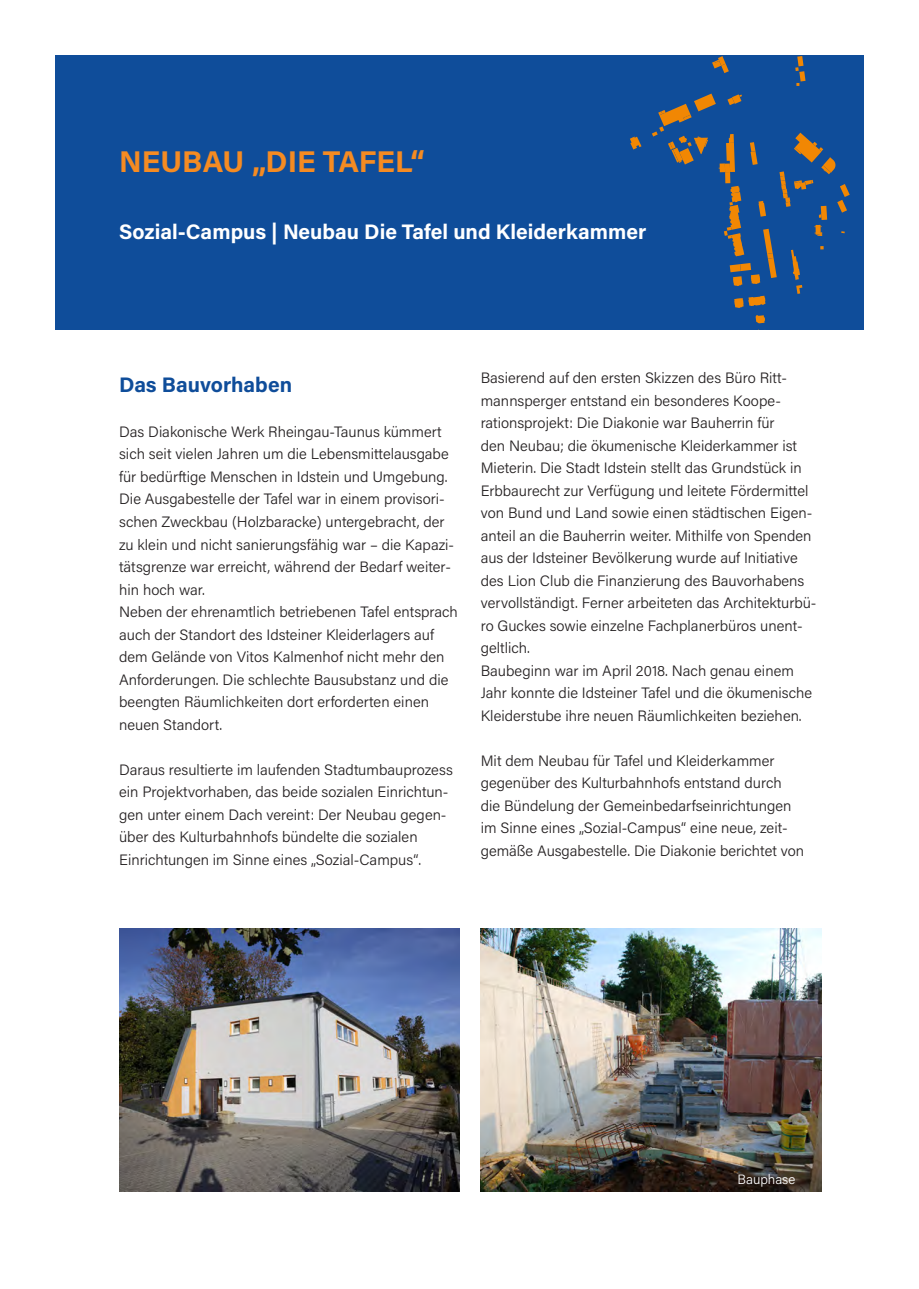
<style>
.page{position:relative;width:919px;height:1289px;background:#fff}
.page>*{position:absolute;margin:0;border:0;box-sizing:border-box;transform-origin:0 0}
.t1{font:30px "Acumin Variable Concept";color:#f58b22}
.Flißtext_-_title{font:21px "Acumin Variable Concept";color:#fff}
.Flißtext_-_title-2{font:21px "Acumin Variable Concept";color:#0f4d9a}
.fließtext{font:15px/22.5px "Acumin Variable Concept";color:#231f20}
.t2{font:13.5px "Acumin Variable Concept";color:#fff}
</style>
<div class="page">
<div style="left:55px;top:55px;width:808px;height:275px;background:#0f4d9a"></div>
<img style="left:119px;top:928px;width:340px;height:263px">
<img style="left:480px;top:928px;width:341px;height:263px">
<svg style="left:755px;top:315px;width:10px;height:8px"></svg>
<svg style="left:630px;top:137px;width:11px;height:12px"></svg>
<svg style="left:712px;top:56px;width:16px;height:17px"></svg>
<svg style="left:795px;top:56px;width:10px;height:30px"></svg>
<svg style="left:652px;top:94px;width:197px;height:214px"></svg>
<p class="t1" style="left:119px;top:141px;width:307px">NEUBAU „DIE TAFEL“</p>
<p class="Flißtext_-_title" style="left:119px;top:217px;width:528px">Sozial-Campus | Neubau Die Tafel und Kleiderkammer</p>
<p class="Flißtext_-_title-2" style="left:119px;top:370px;width:175px">Das Bauvorhaben</p>
<p class="fließtext" style="left:119px;top:420px;width:336px">Das Diakonische Werk Rheingau-Taunus kümmert sich seit vielen Jahren um die Lebensmittelausgabe für bedürftige Menschen in Idstein und Umgebung.<br>Die Ausgabestelle der Tafel war in einem provisori&shy;schen Zweckbau (Holzbaracke) untergebracht, der zu klein und nicht sanierungsfähig war – die Kapazi&shy;tätsgrenze war erreicht, während der Bedarf weiter&shy;hin hoch war.</p>
<p class="fließtext" style="left:119px;top:600px;width:340px">Neben der ehrenamtlich betriebenen Tafel entsprach auch der Standort des Idsteiner Kleiderlagers auf dem Gelände von Vitos Kalmenhof nicht mehr den Anforderungen. Die schlechte Bausubstanz und die beengten Räumlichkeiten dort erforderten einen neuen Standort.</p>
<p class="fließtext" style="left:119px;top:757px;width:335px">Daraus resultierte im laufenden Stadtumbauprozess ein Projektvorhaben, das beide sozialen Einrichtun&shy;gen unter einem Dach vereint: Der Neubau gegen&shy;über des Kulturbahnhofs bündelte die sozialen Einrichtungen im Sinne eines „Sozial-Campus“.</p>
<p class="fließtext" style="left:480px;top:366px;width:337px">Basierend auf den ersten Skizzen des Büro Ritt&shy;mannsperger entstand ein besonderes Koope&shy;rationsprojekt: Die Diakonie war Bauherrin für<br>den Neubau; die ökumenische Kleiderkammer ist Mieterin. Die Stadt Idstein stellt das Grundstück in Erbbaurecht zur Verfügung und leitete Fördermittel von Bund und Land sowie einen städtischen Eigen&shy;anteil an die Bauherrin weiter. Mithilfe von Spenden aus der Idsteiner Bevölkerung wurde auf Initiative des Lion Club die Finanzierung des Bauvorhabens vervollständigt. Ferner arbeiteten das Architekturbü&shy;ro Guckes sowie einzelne Fachplanerbüros unent&shy;geltlich.</p>
<p class="fließtext" style="left:480px;top:659px;width:333px">Baubeginn war im April 2018. Nach genau einem<br>Jahr konnte die Idsteiner Tafel und die ökumenische<br>Kleiderstube ihre neuen Räumlichkeiten beziehen.</p>
<p class="fließtext" style="left:480px;top:749px;width:325px">Mit dem Neubau für Tafel und Kleiderkammer gegenüber des Kulturbahnhofs entstand durch die Bündelung der Gemeinbedarfseinrichtungen im Sinne eines „Sozial-Campus“ eine neue, zeit&shy;gemäße Ausgabestelle. Die Diakonie berichtet von</p>
<p class="t2" style="left:737px;top:1169px;width:59px">Bauphase</p>
</div>
